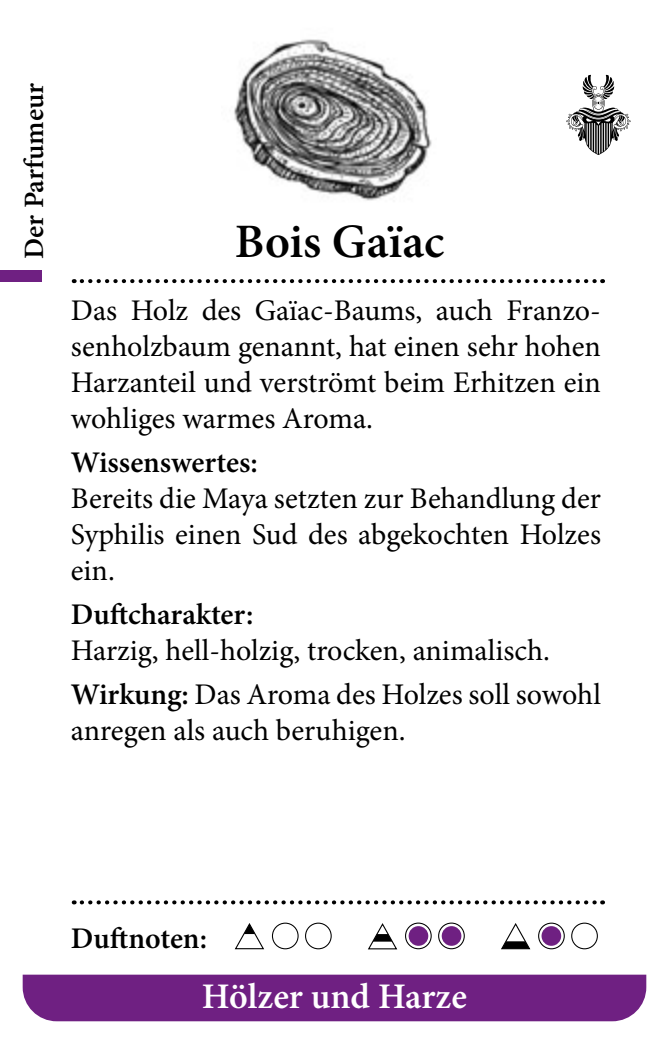
<style>
.page{position:relative;width:669px;height:1044px;background:#fff}
.page>*{position:absolute;margin:0;border:0;box-sizing:border-box;transform-origin:0 0}
.t1{font:600 48px "Minion Pro";color:#000}
.t2{font:600 36px "Minion Pro";color:#fff}
.t3{font:30px/36px "Minion Pro";color:#000;text-align:justify}
.t4{font:600 30px "Minion Pro";letter-spacing:-.005em;color:#000}
.t5{font:600 28px "Minion Pro";color:#000}
.s1{font-weight:600}
</style>
<div class="page">
<div style="left:23px;top:974px;width:623px;height:46px;background:#6f2082"></div>
<svg style="left:82px;top:900px;width:521px;height:4px"></svg>
<svg style="left:82px;top:279px;width:521px;height:4px"></svg>
<svg style="left:566px;top:75px;width:65px;height:80px"></svg>
<div style="left:0;top:270px;width:42px;height:12px;background:#6f2082"></div>
<svg style="left:539px;top:922px;width:25px;height:26px"></svg>
<div style="left:538px;top:922px;width:27px;height:27px;border:1px solid #000;border-radius:50%"></div>
<div style="left:571px;top:922px;width:27px;height:27px;border:1px solid #000;border-radius:50%"></div>
<svg style="left:501px;top:923px;width:30px;height:26px"></svg>
<svg style="left:406px;top:922px;width:25px;height:26px"></svg>
<div style="left:405px;top:922px;width:27px;height:27px;border:1px solid #000;border-radius:50%"></div>
<svg style="left:439px;top:922px;width:25px;height:26px"></svg>
<div style="left:438px;top:922px;width:27px;height:27px;border:1px solid #000;border-radius:50%"></div>
<svg style="left:368px;top:923px;width:30px;height:27px"></svg>
<div style="left:272px;top:922px;width:27px;height:27px;border:1px solid #000;border-radius:50%"></div>
<div style="left:305px;top:922px;width:27px;height:27px;border:1px solid #000;border-radius:50%"></div>
<svg style="left:235px;top:923px;width:29px;height:26px"></svg>
<div style="left:409px;top:925px;width:19px;height:20px;background:#6f2082;border-radius:50%"></div>
<div style="left:442px;top:925px;width:19px;height:20px;background:#6f2082;border-radius:50%"></div>
<div style="left:542px;top:925px;width:19px;height:20px;background:#6f2082;border-radius:50%"></div>
<img style="left:234px;top:39px;width:198px;height:162px">
<p class="t5" style="left:15px;top:259px;width:177px;rotate:-90deg">Der Parfumeur</p>
<h1 class="t1" style="left:235px;top:208px;width:211px">Bois Gaïac</h1>
<p class="t3" style="left:71px;top:292px;width:532px">Das Holz des Gaïac-Baums, auch Franzo&shy;senholzbaum genannt, hat einen sehr hohen Harzanteil und verströmt beim Erhitzen ein wohliges warmes Aroma.</p>
<p class="t4" style="left:71px;top:441px;width:188px">Wissenswertes:</p>
<p class="t3" style="left:71px;top:480px;width:532px">Bereits die Maya setzten zur Behandlung der Syphilis einen Sud des abgekochten Holzes ein.</p>
<p class="t4" style="left:71px;top:593px;width:184px">Duftcharakter:</p>
<p class="t3" style="left:71px;top:628px;width:532px;line-height:44px">Harzig, hell-holzig, trocken, animalisch.<br><span class="s1">Wirkung:</span> Das Aroma des Holzes soll sowohl</p>
<p class="t3" style="left:71px;top:712px;width:336px">anregen als auch beruhigen.</p>
<p class="t4" style="left:71px;top:917px;width:138px">Duftnoten:</p>
<p class="t2" style="left:202px;top:971px;width:267px">Hölzer und Harze</p>
</div>
